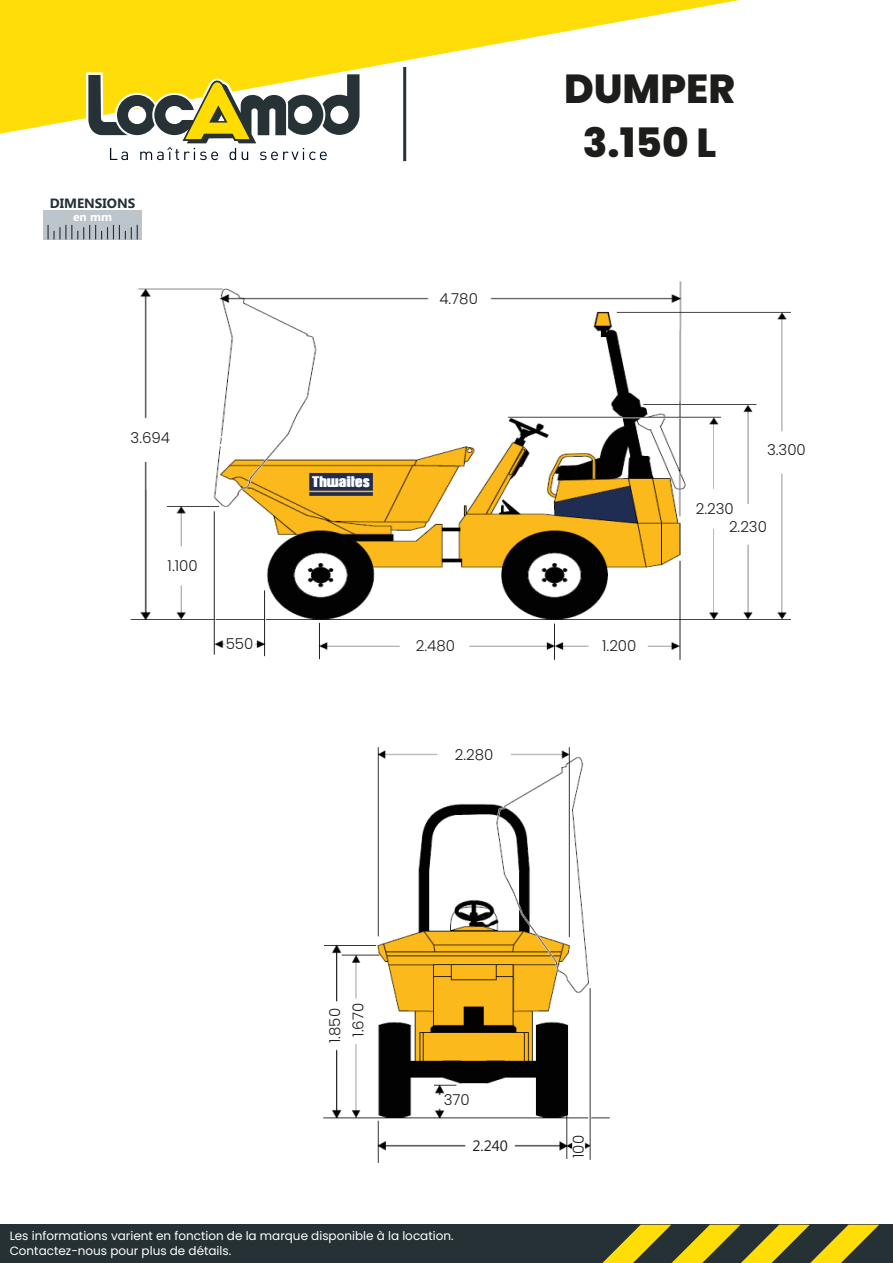
<style>
.page{position:relative;width:893px;height:1263px;background:#fff}
.page>*{position:absolute;margin:0;border:0;box-sizing:border-box;transform-origin:0 0}
.t1{font:800 40.5px "Poppins";color:#1d1d1b}
.t2{font:300 15px "Poppins";color:#1d1d1b}
.t3{font:15px "Microsoft Phags Pa";color:#1d1d1b}
.t4{font:700 13.5px "Microsoft Phags Pa";color:#263135}
.t5{font:12px "Poppins";color:#fff}
.t6{font:700 12px "Microsoft Phags Pa";color:#fff}
</style>
<div class="page">
<img style="left:130px;top:281px;width:661px;height:379px">
<svg style="left:0;top:0;width:739px;height:134px;fill:#ffdd08"></svg>
<div style="left:0;top:1225px;width:893px;height:38px;background:#263135"></div>
<svg style="left:86px;top:72px;width:276px;height:88px"></svg>
<svg style="left:602px;top:1225px;width:277px;height:38px"></svg>
<hr style="left:403px;top:67px;width:3px;height:94px;background:#263135">
<div style="left:44px;top:210px;width:98px;height:29px;background:#bcc5cc"></div>
<svg style="left:48px;top:225px;width:90px;height:14px"></svg>
<img style="left:323px;top:747px;width:287px;height:416px">
<p class="t4" style="left:50px;top:193px;width:87px">DIMENSIONS</p>
<p class="t6" style="left:73px;top:208px;width:41px">en mm</p>
<p class="t2" style="left:439px;top:290px;width:40px">4.780</p>
<p class="t1" style="left:564px;top:65px;width:173px">DUMPER</p>
<p class="t1" style="left:583px;top:119px;width:135px">3.150 L</p>
<p class="t2" style="left:131px;top:429px;width:41px">3.694</p>
<p class="t2" style="left:168px;top:557px;width:31px">1.100</p>
<p class="t2" style="left:226px;top:635px;width:29px">550</p>
<p class="t2" style="left:416px;top:637px;width:41px">2.480</p>
<p class="t2" style="left:602px;top:637px;width:36px">1.200</p>
<p class="t2" style="left:455px;top:745px;width:40px">2.280</p>
<p class="t2" style="left:767px;top:441px;width:40px">3.300</p>
<p class="t2" style="left:696px;top:500px;width:39px">2.230</p>
<p class="t2" style="left:729px;top:518px;width:39px">2.230</p>
<p class="t2" style="left:326px;top:1043px;width:36px;rotate:-90deg">1.850</p>
<p class="t2" style="left:350px;top:1037px;width:35px;rotate:-90deg">1.670</p>
<p class="t2" style="left:444px;top:1091px;width:28px">370</p>
<p class="t3" style="left:472px;top:1135px;width:37px">2.240</p>
<p class="t2" style="left:570px;top:1158px;width:24px;rotate:-90deg">100</p>
<p class="t5" style="left:10px;top:1229px;width:445px">Les informations varient en fonction de la marque disponible à la location.</p>
<p class="t5" style="left:10px;top:1244px;width:223px">Contactez-nous pour plus de détails.</p>
</div>
